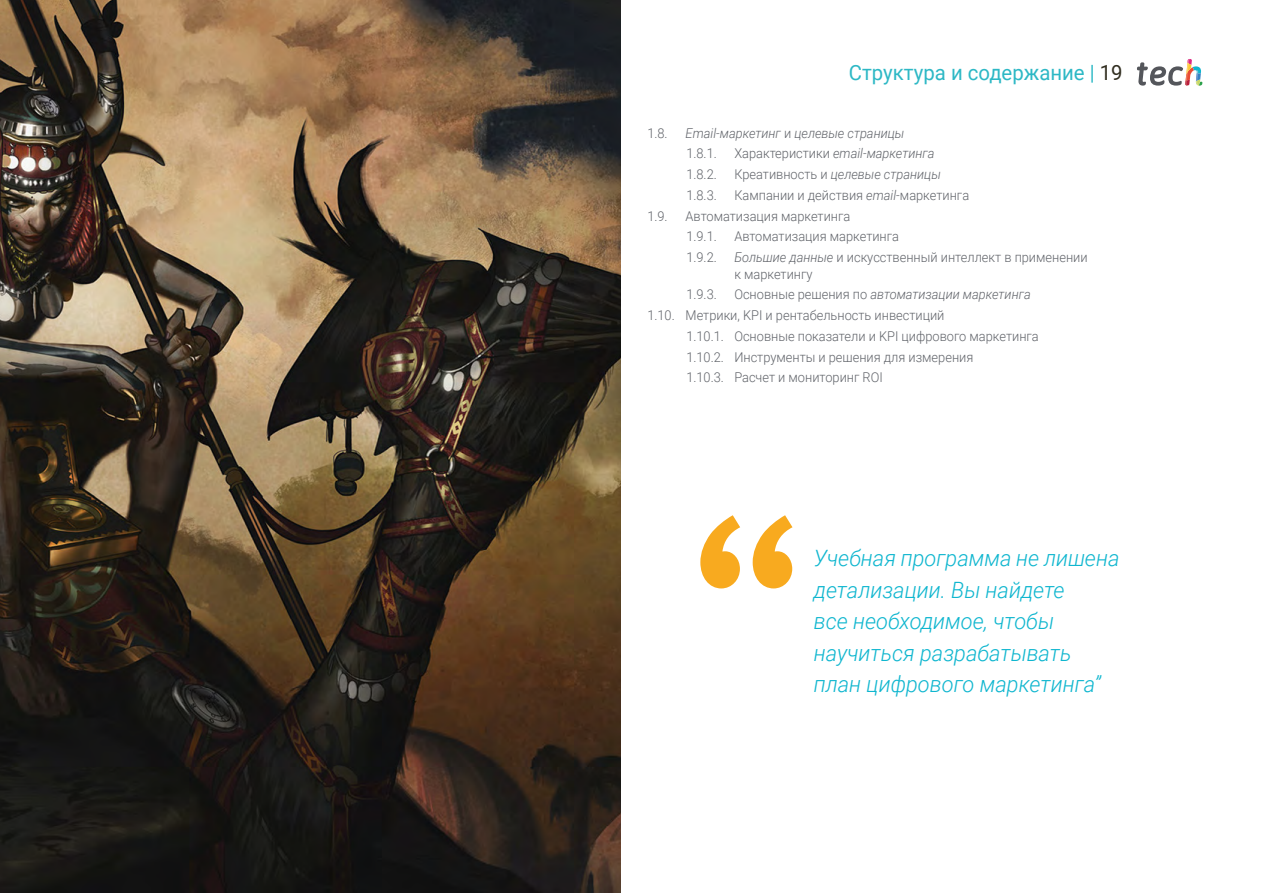
<style>
.page{position:relative;width:1263px;height:893px;background:#fff}
.page>*{position:absolute;margin:0;border:0;box-sizing:border-box;transform-origin:0 0}
.t1{font:italic 300 22.5px/31.5px "Roboto";color:#0fb6cf}
.t2{font:21px "Roboto";color:#2db8c5}
.t3{font:300 13.5px/20.7px "Roboto";color:#61646a;scale:.95 1}
.t4{font:italic 300 13.5px/20.7px "Roboto";color:#61646a;scale:.95 1}
.s1{color:#312e20}
.s2{font-style:normal}
.s3{font-style:italic}
</style>
<div class="page">
<svg style="left:700px;top:515px;width:92px;height:73px"></svg>
<svg style="left:1137px;top:59px;width:65px;height:27px"></svg>
<img style="left:0;top:0;width:621px;height:893px">
<h2 class="t2" style="left:849px;top:57px;width:275px">Структура и содержание | <span class="s1">19</span></h2>
<p class="t3" style="left:647px;top:122px;width:23px">1.8.</p>
<p class="t4" style="left:686px;top:122px;width:232px">Email-маркетинг <span class="s2">и</span> целевые страницы<br><span class="s2">1.8.1.</span></p>
<p class="t4" style="left:734px;top:143px;width:212px"><span class="s2">Характеристики</span> email-маркетинга</p>
<p class="t3" style="left:686px;top:164px;width:34px">1.8.2.</p>
<p class="t4" style="left:734px;top:164px;width:219px"><span class="s2">Креативность и</span> целевые страницы</p>
<p class="t3" style="left:686px;top:184px;width:34px">1.8.3.</p>
<p class="t3" style="left:734px;top:184px;width:249px">Кампании и действия <span class="s3">email</span>-маркетинга</p>
<p class="t3" style="left:647px;top:205px;width:23px">1.9.</p>
<p class="t3" style="left:686px;top:205px;width:175px">Автоматизация маркетинга<br>1.9.1.</p>
<p class="t3" style="left:734px;top:226px;width:175px">Автоматизация маркетинга</p>
<p class="t3" style="left:686px;top:247px;width:34px">1.9.2.</p>
<p class="t3" style="left:734px;top:249px;width:373px;line-height:16.5px"><span class="s3">Большие данные</span> и искусственный интеллект в применении к маркетингу</p>
<p class="t3" style="left:686px;top:284px;width:34px">1.9.3.</p>
<p class="t3" style="left:647px;top:284px;width:405px;text-indent:87px">Основные решения по <span class="s3">автоматизации маркетинга<br></span>1.10. Метрики, KPI и рентабельность инвестиций</p>
<p class="t3" style="left:686px;top:325px;width:373px">1.10.1. Основные показатели и KPI цифрового маркетинга<br>1.10.2. Инструменты и решения для измерения<br>1.10.3. Расчет и мониторинг ROI</p>
<h1 class="t1" style="left:814px;top:541px;width:307px">Учебная программа не лишена детализации. Вы найдете<br>все необходимое, чтобы научиться разрабатывать план цифрового маркетинга”</h1>
</div>
